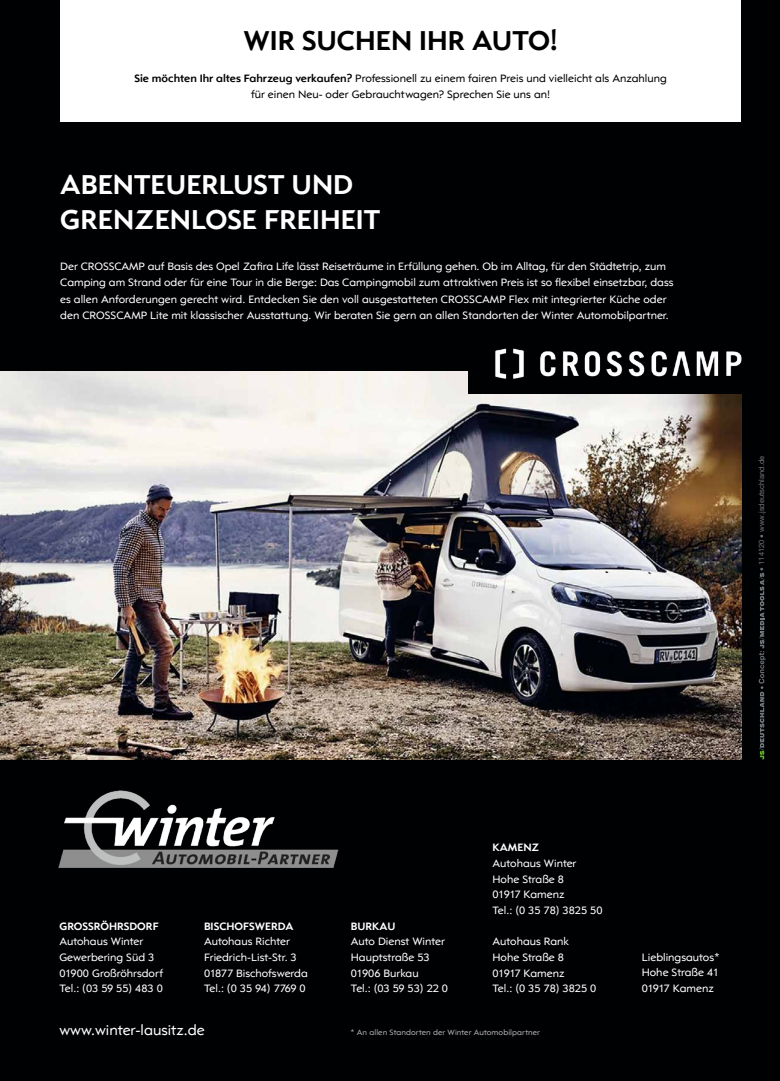
<style>
.page{position:relative;width:780px;height:1081px;background:#000103}
.page>*{position:absolute;margin:0;border:0;box-sizing:border-box;transform-origin:0 0}
.t1{font:700 28.75px/35px "Opel Sans";color:#fff}
.t2{font:700 28.75px "Opel Sans";color:#000}
.t3{font:15px "Opel Sans";color:#fff}
.t4{font:11.25px/15.6px "Opel Sans";color:#fff}
.t5{font:11.25px/15.6px "Opel Sans";color:#000;text-align:center}
.t6{font:700 11.25px "Opel Sans";color:#fff}
.t7{font:8.12px "Opel Sans";letter-spacing:.01em;color:#fff}
.t8{font:7.5px "Helvetica Neue LT Std";color:#72797c}
.s1{font-weight:700}
</style>
<div class="page">
<svg style="left:758px;top:573px;width:7px;height:186px"></svg>
<img style="left:0;top:372px;width:741px;height:387px">
<img style="left:470px;top:348px;width:272px;height:46px">
<div style="left:60px;top:0;width:681px;height:121px;background:#fff"></div>
<img style="left:59px;top:791px;width:280px;height:77px">
<h1 class="t2" style="left:243px;top:23px;width:316px">WIR SUCHEN IHR AUTO!</h1>
<p class="t5" style="left:134px;top:71px;width:534px"><span class="s1">Sie möchten Ihr altes Fahrzeug verkaufen?</span> Professionell zu einem fairen Preis und vielleicht als Anzahlung für einen Neu- oder Gebrauchtwagen? Sprechen Sie uns an!</p>
<h1 class="t1" style="left:60px;top:166px;width:321px">ABENTEUERLUST UND<br>GRENZENLOSE FREIHEIT</h1>
<p class="t4" style="left:60px;top:258px;width:614px;line-height:16.2px">Der CROSSCAMP auf Basis des Opel Zafira Life lässt Reiseträume in Erfüllung gehen. Ob im Alltag, für den Städtetrip, zum Camping am Strand oder für eine Tour in die Berge: Das Campingmobil zum attraktiven Preis ist so flexibel einsetzbar, dass es allen Anforderungen gerecht wird. Entdecken Sie den voll ausgestatteten CROSSCAMP Flex mit integrierter Küche oder den CROSSCAMP Lite mit klassischer Ausstattung. Wir beraten Sie gern an allen Standorten der Winter Automobilpartner.</p>
<p class="t8" style="left:757px;top:571px;width:116px;rotate:-90deg">• 114120 • www.jsdeutschland.de</p>
<p class="t6" style="left:59px;top:919px;width:101px">GROSSRÖHRSDORF</p>
<p class="t4" style="left:59px;top:934px;width:105px">Autohaus Winter<br>Gewerbering Süd 3<br>01900 Großröhrsdorf<br>Tel.: (03 59 55) 483 0</p>
<p class="t6" style="left:204px;top:919px;width:91px">BISCHOFSWERDA</p>
<p class="t4" style="left:204px;top:934px;width:105px">Autohaus Richter<br>Friedrich-List-Str. 3<br>01877 Bischofswerda<br>Tel.: (0 35 94) 7769 0</p>
<h2 class="t3" style="left:59px;top:1021px;width:147px">www.winter-lausitz.de</h2>
<p class="t6" style="left:351px;top:919px;width:46px">BURKAU</p>
<p class="t4" style="left:351px;top:934px;width:99px">Auto Dienst Winter<br>Hauptstraße 53<br>01906 Burkau<br>Tel.: (03 59 53) 22 0</p>
<p class="t6" style="left:492px;top:840px;width:49px">KAMENZ</p>
<p class="t4" style="left:492px;top:855px;width:112px">Autohaus Winter<br>Hohe Straße 8<br>01917 Kamenz<br>Tel.: (0 35 78) 3825 50</p>
<p class="t4" style="left:492px;top:933px;width:105px">Autohaus Rank<br>Hohe Straße 8<br>01917 Kamenz<br>Tel.: (0 35 78) 3825 0</p>
<p class="t7" style="left:350px;top:1028px;width:191px">* An allen Standorten der Winter Automobilpartner</p>
<p class="t4" style="left:641px;top:949px;width:80px;text-align:justify">Lieblingsautos* Hohe Straße 41<br>01917 Kamenz</p>
</div>
